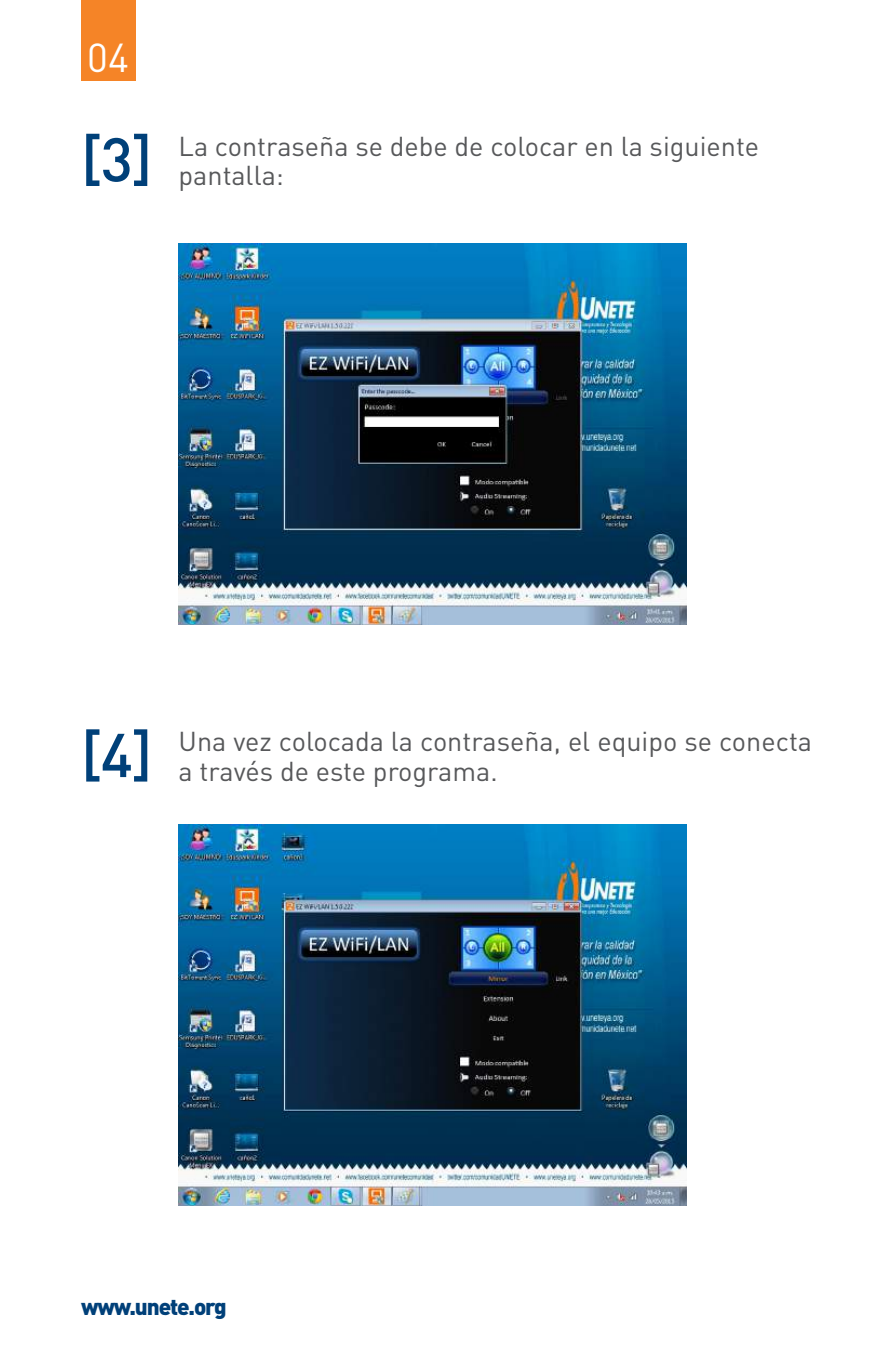
<style>
.page{position:relative;width:893px;height:1372px;background:#fff}
.page>*{position:absolute;margin:0;border:0;box-sizing:border-box;transform-origin:0 0}
.t1{font:500 60.75px "DIN Pro";color:#004079}
.t2{font:39.82px "DIN Pro";color:#fff}
.t3{font:27px/29.2px "DIN Pro";color:#57585a}
.t4{font:900 22.5px "DIN Pro";letter-spacing:-.05em;color:#004079}
</style>
<div class="page">
<div style="left:81px;top:0;width:54px;height:81px;background:#f58427"></div>
<img style="left:179px;top:824px;width:508px;height:381px">
<img style="left:179px;top:243px;width:508px;height:381px">
<h2 class="t2" style="left:87px;top:30px;width:43px">04</h2>
<h1 class="t1" style="left:81px;top:118px;width:73px">[3]</h1>
<p class="t3" style="left:179px;top:130px;width:582px">La contraseña se debe de colocar en la siguiente pantalla:</p>
<h1 class="t1" style="left:81px;top:713px;width:73px">[4]</h1>
<p class="t3" style="left:179px;top:725px;width:635px">Una vez colocada la contraseña, el equipo se conecta a través de este programa.</p>
<p class="t4" style="left:81px;top:1291px;width:147px">www.unete.org</p>
</div>
